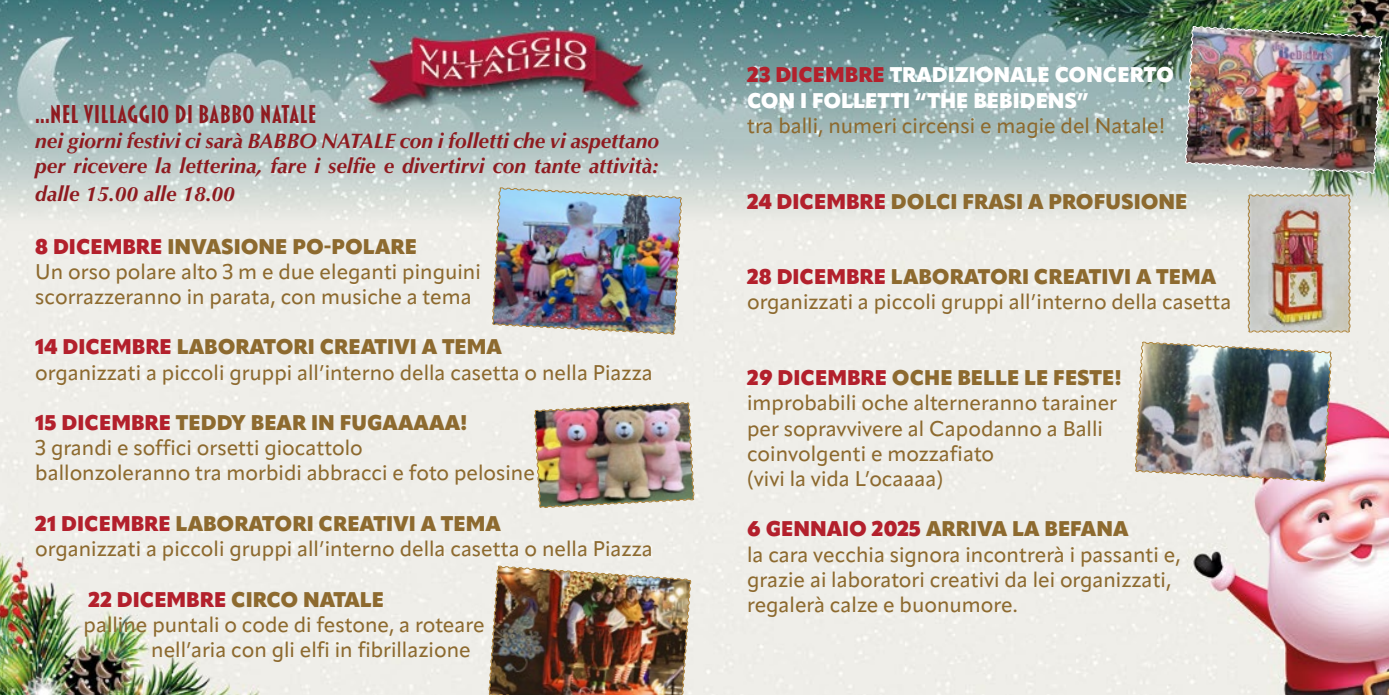
<style>
.page{position:relative;width:1389px;height:695px;background:#fff}
.page>*{position:absolute;margin:0;border:0;box-sizing:border-box;transform-origin:0 0}
.t1{font:700 26.25px "Blakely";color:#8f1b20}
.t2{font:500 21px/25.2px "Apparat";color:#8d6a2f}
.t3{font:italic 700 21px/25.2px "Optima";color:#8f1b20}
.t4{font:900 21px/25.2px "Apparat";color:#fff}
.t5{font:900 21px "Apparat";color:#8d6a2f}
.s1{font-weight:900;color:#b3202c}
.s2{font-weight:900}
.s3{color:#b3202c}
</style>
<div class="page">
<img style="left:0;top:0;width:1389px;height:694px">
<img style="left:491px;top:187px;width:192px;height:148px">
<img style="left:1184px;top:26px;width:199px;height:148px">
<img style="left:1135px;top:341px;width:197px;height:141px">
<img style="left:534px;top:402px;width:161px;height:106px">
<img style="left:488px;top:565px;width:204px;height:129px">
<img style="left:1247px;top:194px;width:104px;height:139px">
<p class="t1" style="left:35px;top:102px;width:283px">...NEL VILLAGGIO DI BABBO NATALE</p>
<p class="t3" style="left:35px;top:128px;width:625px">nei giorni festivi ci sarà BABBO NATALE con i folletti che vi aspettano per ricevere la letterina, fare i selfie e divertirvi con tante attività:</p>
<p class="t3" style="left:35px;top:181px;width:201px">dalle 15.00 alle 18.00</p>
<p class="t2" style="left:35px;top:233px;width:447px"><span class="s1">8 DICEMBRE</span> <span class="s2">INVASIONE PO-POLARE<br></span>Un orso polare alto 3 m e due eleganti pinguini scorrazzeranno in parata, con musiche a tema</p>
<p class="t2" style="left:35px;top:334px;width:619px"><span class="s1">14 DICEMBRE</span> <span class="s2">LABORATORI CREATIVI A TEMA<br></span>organizzati a piccoli gruppi all’interno della casetta o nella Piazza</p>
<p class="t2" style="left:35px;top:410px;width:501px"><span class="s1">15 DICEMBRE</span> <span class="s2">TEDDY BEAR IN FUGAAAAA!<br></span>3 grandi e soffici orsetti giocattolo<br>ballonzoleranno tra morbidi abbracci e foto pelosine</p>
<p class="t2" style="left:35px;top:511px;width:619px"><span class="s1">21 DICEMBRE</span> <span class="s2">LABORATORI CREATIVI A TEMA<br></span>organizzati a piccoli gruppi all’interno della casetta o nella Piazza</p>
<p class="t5" style="left:88px;top:586px;width:297px"><span class="s3">22 DICEMBRE</span> CIRCO NATALE</p>
<p class="t2" style="left:84px;top:611px;width:403px">palline puntali o code di festone, a roteare</p>
<p class="t2" style="left:151px;top:637px;width:321px">nell’aria con gli elfi in fibrillazione</p>
<p class="t4" style="left:747px;top:63px;width:428px"><span class="s3">23 DICEMBRE</span> TRADIZIONALE CONCERTO<br>CON I FOLLETTI “THE BEBIDENS”</p>
<p class="t2" style="left:747px;top:113px;width:420px">tra balli, numeri circensi e magie del Natale!</p>
<p class="t5" style="left:747px;top:188px;width:442px"><span class="s3">24 DICEMBRE</span> DOLCI FRASI A PROFUSIONE</p>
<p class="t2" style="left:747px;top:264px;width:486px"><span class="s1">28 DICEMBRE</span> <span class="s2">LABORATORI CREATIVI A TEMA </span>organizzati a piccoli gruppi all’interno della casetta</p>
<p class="t2" style="left:747px;top:365px;width:376px"><span class="s1">29 DICEMBRE</span> <span class="s2">OCHE BELLE LE FESTE! </span>improbabili oche alterneranno tarainer per sopravvivere al Capodanno a Balli coinvolgenti e mozzafiato<br>(vivi la vida L’ocaaaa)</p>
<p class="t2" style="left:747px;top:516px;width:435px"><span class="s1">6 GENNAIO 2025</span> <span class="s2">ARRIVA LA BEFANA<br></span>la cara vecchia signora incontrerà i passanti e, grazie ai laboratori creativi da lei organizzati, regalerà calze e buonumore.</p>
</div>
